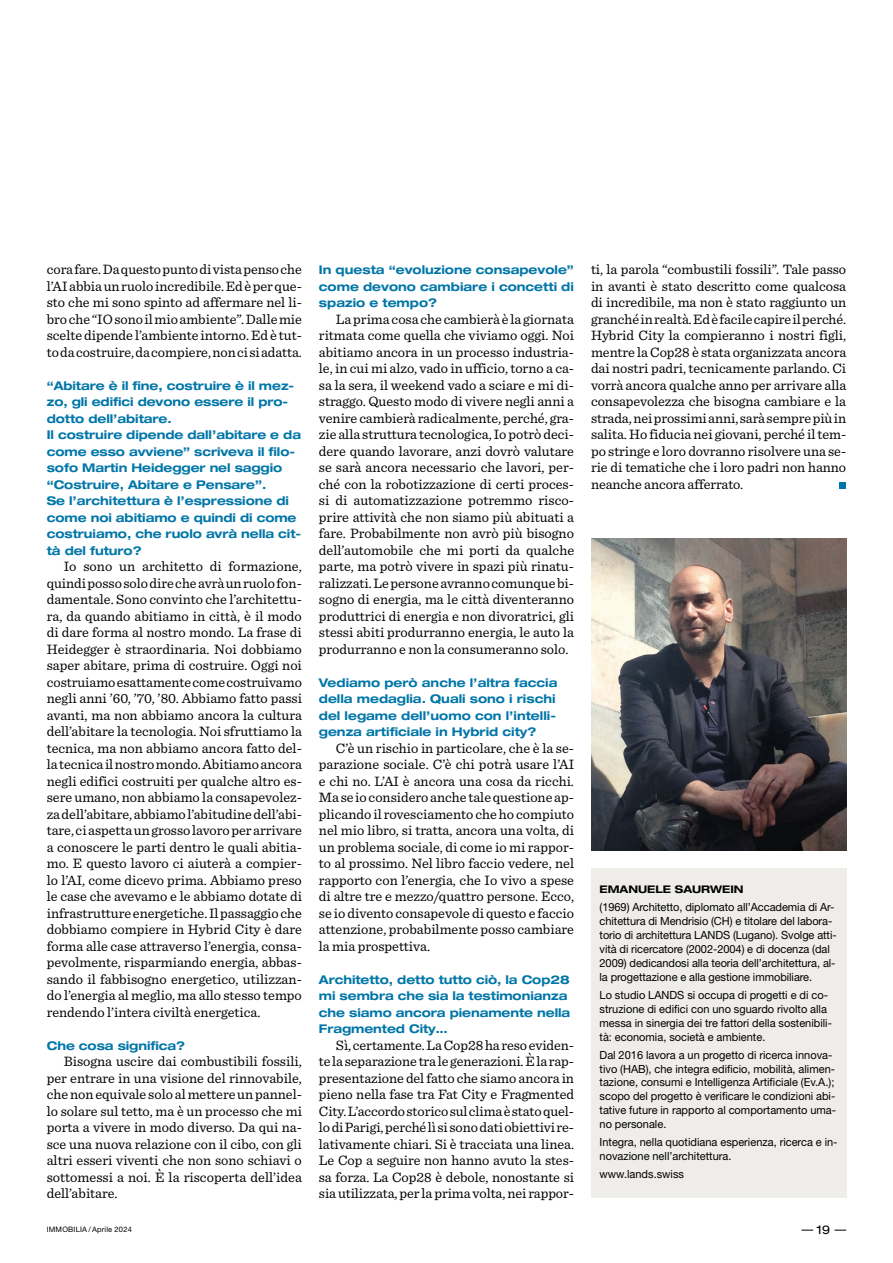
<style>
.page{position:relative;width:893px;height:1263px;background:#fff}
.page>*{position:absolute;margin:0;border:0;box-sizing:border-box;transform-origin:0 0}
.t1{font:14.25px/16.5px "Sentinel";color:#000;text-align:justify}
.t2{font:700 expanded 12px/16.5px "Helvetica Neue LT Std";letter-spacing:-.005em;color:#0076a8}
.t3{font:expanded 12px "Helvetica Neue LT Std";color:#000}
.t4{font:11.25px/14px "Helvetica Neue LT Std";color:#000}
.t5{font:700 expanded 10.5px "Helvetica Neue LT Std";color:#000}
.t6{font:7.5px "Helvetica Neue LT Std";letter-spacing:.025em;color:#000}
</style>
<div class="page">
<svg style="left:801px;top:1230px;width:12px;height:1px"></svg>
<svg style="left:834px;top:1230px;width:12px;height:1px"></svg>
<div style="left:591px;top:868px;width:255px;height:330px;background:#efede9"></div>
<div style="left:840px;top:482px;width:6px;height:7px;background:#0076a8"></div>
<img style="left:591px;top:538px;width:255px;height:313px">
<p class="t1" style="left:47px;top:260px;width:257px">cora fare. Da questo punto di vista penso che l’AI abbia un ruolo incredibile. Ed è per que&shy;sto che mi sono spinto ad affermare nel li&shy;bro che “IO sono il mio ambiente”. Dalle mie scelte dipende l’ambiente intorno. Ed è tut&shy;to da costruire, da compiere, non ci si adatta.</p>
<p class="t2" style="left:47px;top:377px;width:256px">“Abitare è il fine, costruire è il mez&shy;zo, gli edifici devono essere il pro&shy;dotto dell’abitare.<br>Il costruire dipende dall’abitare e da come esso avviene” scriveva il filo&shy;sofo Martin Heidegger nel saggio “Costruire, Abitare e Pensare”.<br>Se l’architettura è l’espressione di come noi abitiamo e quindi di come costruiamo, che ruolo avrà nella cit&shy;tà del futuro?</p>
<p class="t1" style="left:47px;top:557px;width:257px;text-indent:17px">Io sono un architetto di formazione, quindi posso solo dire che avrà un ruolo fon&shy;damentale. Sono convinto che l’architettu&shy;ra, da quando abitiamo in città, è il modo di dare forma al nostro mondo. La frase di Heidegger è straordinaria. Noi dobbiamo saper abitare, prima di costruire. Oggi noi costruiamo esattamente come costruivamo negli anni ’60, ’70, ’80. Abbiamo fatto passi avanti, ma non abbiamo ancora la cultura dell’abitare la tecnologia. Noi sfruttiamo la tecnica, ma non abbiamo ancora fatto del&shy;la tecnica il nostro mondo. Abitiamo ancora negli edifici costruiti per qualche altro es&shy;sere umano, non abbiamo la consapevolez&shy;za dell’abitare, abbiamo l’abitudine dell’abi&shy;tare, ci aspetta un grosso lavoro per arrivare a conoscere le parti dentro le quali abitia&shy;mo. E questo lavoro ci aiuterà a compier&shy;lo l’AI, come dicevo prima. Abbiamo preso le case che avevamo e le abbiamo dotate di infrastrutture energetiche. Il passaggio che dobbiamo compiere in Hybrid City è dare forma alle case attraverso l’energia, consa&shy;pevolmente, risparmiando energia, abbas&shy;sando il fabbisogno energetico, utilizzan&shy;do l’energia al meglio, ma allo stesso tempo rendendo l’intera civiltà energetica.</p>
<p class="t2" style="left:47px;top:1037px;width:140px">Che cosa significa?</p>
<p class="t1" style="left:47px;top:1052px;width:257px;text-indent:17px">Bisogna uscire dai combustibili fossili, per entrare in una visione del rinnovabile, che non equivale solo al mettere un pannel&shy;lo solare sul tetto, ma è un processo che mi porta a vivere in modo diverso. Da qui na&shy;sce una nuova relazione con il cibo, con gli altri esseri viventi che non sono schiavi o sottomessi a noi. È la riscoperta dell’idea dell’abitare.</p>
<p class="t2" style="left:319px;top:261px;width:256px;text-align:justify">In questa “evoluzione consapevole” come devono cambiare i concetti di spazio e tempo?</p>
<p class="t1" style="left:319px;top:310px;width:257px;text-indent:17px">La prima cosa che cambierà è la giornata ritmata come quella che viviamo oggi. Noi abitiamo ancora in un processo industria&shy;le, in cui mi alzo, vado in ufficio, torno a ca&shy;sa la sera, il weekend vado a sciare e mi di&shy;straggo. Questo modo di vivere negli anni a venire cambierà radicalmente, perché, gra&shy;zie alla struttura tecnologica, Io potrò deci&shy;dere quando lavorare, anzi dovrò valutare se sarà ancora necessario che lavori, per&shy;ché con la robotizzazione di certi proces&shy;si di automatizzazione potremmo risco&shy;prire attività che non siamo più abituati a fare. Probabilmente non avrò più bisogno dell’automobile che mi porti da qualche parte, ma potrò vivere in spazi più rinatu&shy;ralizzati. Le persone avranno comunque bi&shy;sogno di energia, ma le città diventeranno produttrici di energia e non divoratrici, gli stessi abiti produrranno energia, le auto la produrranno e non la consumeranno solo.</p>
<p class="t2" style="left:319px;top:674px;width:240px">Vediamo però anche l’altra faccia della medaglia. Quali sono i rischi del legame dell’uomo con l’intelli&shy;genza artificiale in Hybrid city?</p>
<p class="t1" style="left:319px;top:739px;width:257px;text-indent:17px">C’è un rischio in particolare, che è la se&shy;parazione sociale. C’è chi potrà usare l’AI e chi no. L’AI è ancora una cosa da ricchi.<br>Ma se io considero anche tale questione ap&shy;plicando il rovesciamento che ho compiuto nel mio libro, si tratta, ancora una volta, di un problema sociale, di come io mi rappor&shy;to al prossimo. Nel libro faccio vedere, nel rapporto con l’energia, che Io vivo a spese di altre tre e mezzo/quattro persone. Ecco, se io divento consapevole di questo e faccio attenzione, probabilmente posso cambiare la mia prospettiva.</p>
<p class="t2" style="left:319px;top:971px;width:253px">Architetto, detto tutto ciò, la Cop28 mi sembra che sia la testimonianza che siamo ancora pienamente nella<br>Fragmented City…</p>
<p class="t1" style="left:319px;top:1036px;width:257px;text-indent:17px">Sì, certamente. La Cop28 ha reso eviden&shy;te la separazione tra le generazioni. È la rap&shy;presentazione del fatto che siamo ancora in pieno nella fase tra Fat City e Fragmented City. L’accordo storico sul clima è stato quel&shy;lo di Parigi, perché lì si sono dati obiettivi re&shy;lativamente chiari. Si è tracciata una linea.<br>Le Cop a seguire non hanno avuto la stes&shy;sa forza. La Cop28 è debole, nonostante si sia utilizzata, per la prima volta, nei rappor-</p>
<p class="t1" style="left:591px;top:260px;width:257px">ti, la parola “combustili fossili”. Tale passo in avanti è stato descritto come qualcosa di incredibile, ma non è stato raggiunto un granché in realtà. Ed è facile capire il perché.<br>Hybrid City la compieranno i nostri figli, mentre la Cop28 è stata organizzata ancora dai nostri padri, tecnicamente parlando. Ci vorrà ancora qualche anno per arrivare alla consapevolezza che bisogna cambiare e la strada, nei prossimi anni, sarà sempre più in salita. Ho fiducia nei giovani, perché il tem&shy;po stringe e loro dovranno risolvere una se&shy;rie di tematiche che i loro padri non hanno neanche ancora afferrato.</p>
<p class="t5" style="left:600px;top:883px;width:146px">EMANUELE SAURWEIN</p>
<p class="t4" style="left:600px;top:900px;width:239px">(1969) Architetto, diplomato all’Accademia di Ar&shy;chitettura di Mendrisio (CH) e titolare del labora&shy;torio di architettura LANDS (Lugano). Svolge atti&shy;vità di ricercatore (2002-2004) e di docenza (dal 2009) dedicandosi alla teoria dell’architettura, al&shy;la progettazione e alla gestione immobiliare.</p>
<p class="t4" style="left:600px;top:988px;width:234px">Lo studio LANDS si occupa di progetti e di co&shy;struzione di edifici con uno sguardo rivolto alla messa in sinergia dei tre fattori della sostenibili&shy;tà: economia, società e ambiente.</p>
<p class="t4" style="left:600px;top:1047px;width:238px">Dal 2016 lavora a un progetto di ricerca innova&shy;tivo (HAB), che integra edificio, mobilità, alimen&shy;tazione, consumi e Intelligenza Artificiale (Ev.A.); scopo del progetto è verificare le condizioni abi&shy;tative future in rapporto al comportamento uma&shy;no personale.</p>
<p class="t4" style="left:600px;top:1135px;width:239px">Integra, nella quotidiana esperienza, ricerca e in&shy;novazione nell’architettura.</p>
<p class="t4" style="left:600px;top:1167px;width:86px">www.lands.swiss</p>
<p class="t6" style="left:47px;top:1225px;width:87px">IMMOBILIA / Aprile 2024</p>
<p class="t3" style="left:817px;top:1222px;width:15px">19</p>
</div>
